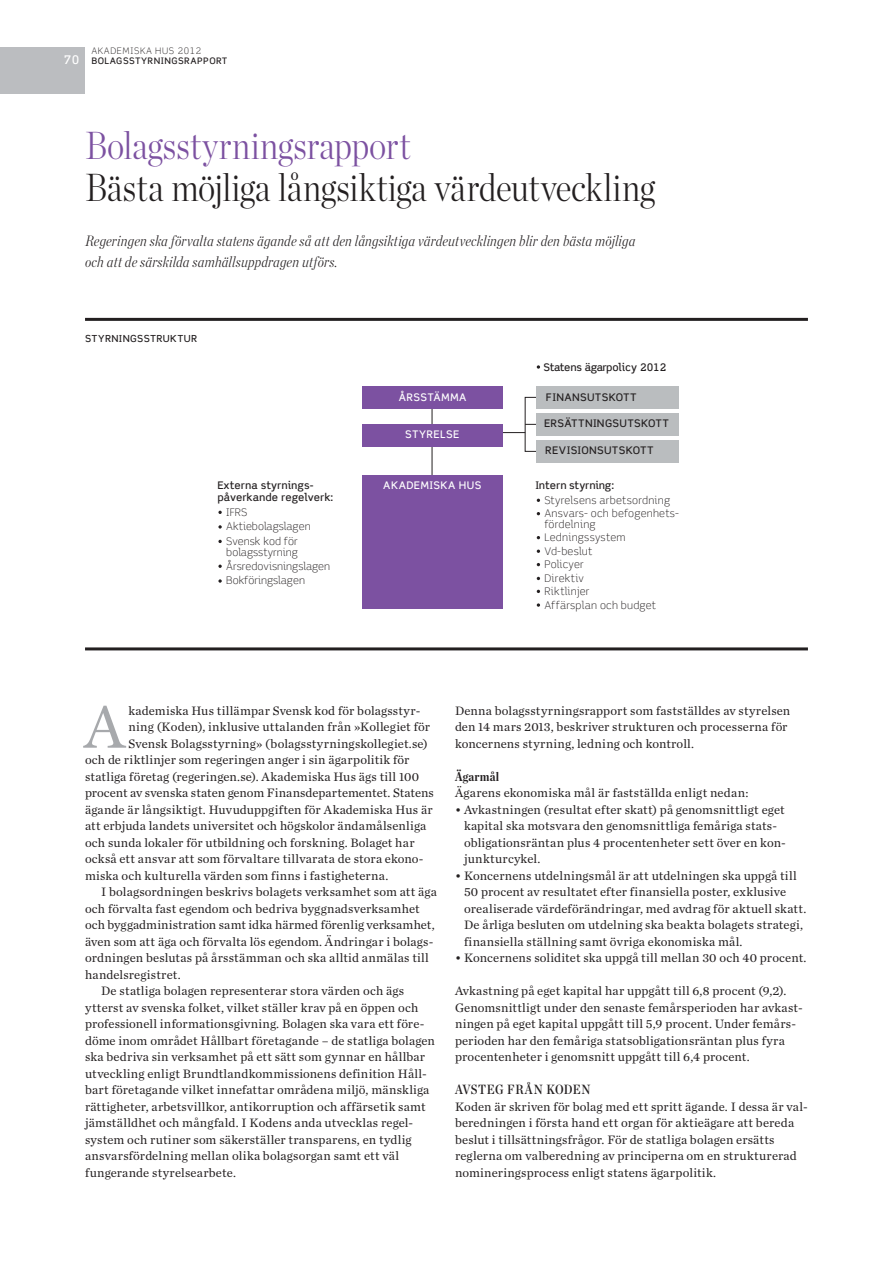
<style>
.page{position:relative;width:893px;height:1263px;background:#fff}
.page>*{position:absolute;margin:0;border:0;box-sizing:border-box;transform-origin:0 0}
.t1{font:62.85px "Chronicle Text G1";color:#a7a9ac}
.t2{font:300 39px "Chronicle Disp Cond";letter-spacing:-.01em;color:#231f20}
.t3{font:300 39px "Chronicle Disp Cond";color:#7c51a1}
.t4{font:italic 300 15px/21px "Chronicle Disp Cond";letter-spacing:.01em;color:#231f20}
.t5{font:13.5px "Chronicle Deck Cond Semi";letter-spacing:.035em;color:#231f20}
.t6{font:12.75px/16.5px "Chronicle Text G1";letter-spacing:.01em;color:#231f20}
.t7{font:700 12.75px "Chronicle Deck Cond";letter-spacing:.025em;color:#231f20}
.t8{font:10.5px/13.5px "Scene AH Light";letter-spacing:.01em;color:#231f20}
.t9{font:10.5px/12px "Scene AH Medium";color:#231f20}
.t10{font:10.5px "Scene AH Medium";letter-spacing:.03em;color:#fff}
.t11{font:10.5px "Scene AH Medium";letter-spacing:.03em;color:#231f20}
.t12{font:10.5px "Scene AH Medium";letter-spacing:-.03em;color:#231f20}
.t13{font:10.5px "Scene AH Medium";letter-spacing:.025em;color:#231f20}
.t14{font:9.75px "Scene AH Medium";letter-spacing:.03em;color:#231f20}
.t15{font:9px "Scene AH Medium";letter-spacing:.05em;color:#231f20}
.t16{font:9px "Scene AH Light";letter-spacing:.065em;color:#231f20}
.s1{font-size:12px;color:#fff}
</style>
<div class="page">
<svg style="left:503px;top:432px;width:22px;height:1px"></svg>
<hr style="left:432px;top:386px;width:1px;height:191px;background:#231f20">
<div style="left:362px;top:386px;width:141px;height:22px;background:#7c51a1"></div>
<div style="left:362px;top:424px;width:141px;height:22px;background:#7c51a1"></div>
<div style="left:362px;top:475px;width:141px;height:133px;background:#7c51a1"></div>
<div style="left:536px;top:386px;width:143px;height:23px;background:#babdbf"></div>
<div style="left:536px;top:413px;width:143px;height:23px;background:#babdbf"></div>
<div style="left:536px;top:440px;width:143px;height:23px;background:#babdbf"></div>
<svg style="left:537px;top:603px;width:3px;height:4px"></svg>
<svg style="left:218px;top:511px;width:4px;height:3px"></svg>
<svg style="left:218px;top:525px;width:4px;height:4px"></svg>
<svg style="left:218px;top:540px;width:4px;height:3px"></svg>
<svg style="left:218px;top:565px;width:4px;height:3px"></svg>
<svg style="left:218px;top:579px;width:4px;height:4px"></svg>
<svg style="left:537px;top:365px;width:3px;height:4px"></svg>
<hr style="left:85px;top:318px;width:723px;height:3px;background:#231f20">
<hr style="left:85px;top:647px;width:723px;height:3px;background:#231f20">
<div style="left:0;top:47px;width:85px;height:47px;background:#bbbdc0"></div>
<p class="t16" style="left:91px;top:47px;width:111px">AKADEMISKA HUS 2012</p>
<p class="t15" style="left:64px;top:58px;width:165px"><span class="s1">70</span> BOLAGSSTYRNINGSRAPPORT</p>
<h2 class="t3" style="left:85px;top:130px;width:327px">Bolagsstyrningsrapport</h2>
<h2 class="t2" style="left:85px;top:172px;width:572px">Bästa möjliga långsiktiga värdeutveckling</h2>
<p class="t4" style="left:85px;top:232px;width:552px">Regeringen ska förvalta statens ägande så att den långsiktiga värdeutvecklingen blir den bästa möjliga och att de särskilda samhällsuppdragen utförs.</p>
<p class="t14" style="left:85px;top:335px;width:114px">STYRNINGSSTRUKTUR</p>
<p class="t9" style="left:217px;top:481px;width:117px">Externa styrnings&shy;påverkande regelverk:</p>
<p class="t8" style="left:226px;top:507px;width:86px;line-height:14.2px">IFRS<br>Aktiebolagslagen<br>Svensk kod för</p>
<p class="t8" style="left:226px;top:546px;width:105px;line-height:14.2px">bolagsstyrning<br>Årsredovisningslagen<br>Bokföringslagen</p>
<p class="t10" style="left:399px;top:393px;width:69px">ÅRSSTÄMMA</p>
<p class="t10" style="left:405px;top:431px;width:56px">STYRELSE</p>
<p class="t10" style="left:383px;top:482px;width:100px">AKADEMISKA HUS</p>
<p class="t12" style="left:544px;top:363px;width:124px">Statens ägarpolicy 2012</p>
<p class="t11" style="left:546px;top:393px;width:92px">FINANSUTSKOTT</p>
<p class="t13" style="left:544px;top:420px;width:126px">ERSÄTTNINGSUTSKOTT</p>
<p class="t11" style="left:545px;top:447px;width:110px">REVISIONSUTSKOTT</p>
<p class="t9" style="left:535px;top:481px;width:80px">Intern styrning:</p>
<p class="t8" style="left:544px;top:494px;width:136px">Styrelsens arbetsordning<br>Ansvars- och befogenhets-</p>
<p class="t8" style="left:544px;top:518px;width:113px">fördelning<br>Ledningssystem<br>Vd-beslut<br>Policyer<br>Direktiv<br>Riktlinjer<br>Affärsplan och budget</p>
<h1 class="t1" style="left:84px;top:703px;width:43px">A</h1>
<p class="t6" style="left:129px;top:703px;width:293px">kademiska Hus tillämpar Svensk kod för bolagsstyr-</p>
<p class="t6" style="left:129px;top:720px;width:303px">ning (Koden), inklusive uttalanden från »Kollegiet för</p>
<p class="t6" style="left:129px;top:736px;width:301px">Svensk Bolagsstyrning» (bolagsstyrningskollegiet.se)</p>
<p class="t6" style="left:85px;top:753px;width:326px">och de riktlinjer som regeringen anger i sin ägarpolitik för</p>
<p class="t6" style="left:85px;top:769px;width:335px">statliga företag (regeringen.se). Akademiska Hus ägs till 100</p>
<p class="t6" style="left:85px;top:786px;width:350px">procent av svenska staten genom Finansdepartementet. Statens</p>
<p class="t6" style="left:85px;top:802px;width:349px">ägande är långsiktigt. Huvuduppgiften för Akademiska Hus är</p>
<p class="t6" style="left:85px;top:819px;width:343px">att erbjuda landets universitet och högskolor ändamåls enliga</p>
<p class="t6" style="left:85px;top:835px;width:331px">och sunda lokaler för utbildning och forskning. Bolaget har</p>
<p class="t6" style="left:85px;top:852px;width:340px">också ett ansvar att som förvaltare tillvarata de stora ekono-</p>
<p class="t6" style="left:85px;top:868px;width:305px">miska och kulturella värden som finns i fastigheterna.</p>
<p class="t6" style="left:101px;top:885px;width:337px">I bolagsordningen beskrivs bolagets verksamhet som att äga</p>
<p class="t6" style="left:85px;top:901px;width:336px">och förvalta fast egendom och bedriva byggnadsverksamhet</p>
<p class="t6" style="left:85px;top:918px;width:351px">och byggadministration samt idka härmed förenlig verksamhet,</p>
<p class="t6" style="left:85px;top:934px;width:350px">även som att äga och förvalta lös egendom. Ändringar i bolags-</p>
<p class="t6" style="left:85px;top:951px;width:345px">ordningen beslutas på årsstämman och ska alltid anmälas till</p>
<p class="t6" style="left:85px;top:967px;width:97px">handelsregistret.</p>
<p class="t6" style="left:101px;top:984px;width:304px">De statliga bolagen representerar stora värden och ägs</p>
<p class="t6" style="left:85px;top:1000px;width:335px">ytterst av svenska folket, vilket ställer krav på en öppen och</p>
<p class="t6" style="left:85px;top:1017px;width:341px">professionell informationsgivning. Bolagen ska vara ett före-</p>
<p class="t6" style="left:85px;top:1033px;width:351px">döme inom området Hållbart företagande – de statliga bolagen</p>
<p class="t6" style="left:85px;top:1050px;width:342px">ska bedriva sin verksamhet på ett sätt som gynnar en hållbar</p>
<p class="t6" style="left:85px;top:1066px;width:343px">utveckling enligt Brundtlandkommissionens definition Håll-</p>
<p class="t6" style="left:85px;top:1083px;width:346px">bart företagande vilket innefattar områdena miljö, mänskliga</p>
<p class="t6" style="left:85px;top:1099px;width:342px">rättigheter, arbetsvillkor, antikorruption och affärsetik samt</p>
<p class="t6" style="left:85px;top:1116px;width:330px">jämställdhet och mångfald. I Kodens anda utvecklas regel-</p>
<p class="t6" style="left:85px;top:1132px;width:328px">system och rutiner som säkerställer transparens, en tydlig</p>
<p class="t6" style="left:85px;top:1149px;width:316px">ansvarsfördelning mellan olika bolagsorgan samt ett väl</p>
<p class="t6" style="left:85px;top:1165px;width:153px">fungerande styrelsearbete.</p>
<p class="t6" style="left:455px;top:703px;width:337px">Denna bolagsstyrningsrapport som fastställdes av styrelsen den 14 mars 2013, beskriver strukturen och processerna för koncernens styrning, ledning och kontroll.</p>
<p class="t7" style="left:455px;top:771px;width:46px">Ägarmål</p>
<p class="t6" style="left:455px;top:786px;width:295px">Ägarens ekonomiska mål är fastställda enligt nedan:</p>
<p class="t6" style="left:464px;top:802px;width:323px;text-indent:-9px">• Avkastningen (resultat efter skatt) på genomsnittligt eget kapital ska motsvara den genomsnittliga femåriga stats&shy;obligationsräntan plus 4 procentenheter sett över en kon&shy;junkturcykel.</p>
<p class="t6" style="left:464px;top:868px;width:344px;text-indent:-9px">• Koncernens utdelningsmål är att utdelningen ska uppgå till 50 procent av resultatet efter finansiella poster, exklusive orealiserade värdeförändringar, med avdrag för aktuell skatt.<br>De årliga besluten om utdelning ska beakta bolagets strategi, finansiella ställning samt övriga ekonomiska mål.</p>
<p class="t6" style="left:455px;top:951px;width:353px">• Koncernens soliditet ska uppgå till mellan 30 och 40 procent.</p>
<p class="t6" style="left:455px;top:984px;width:349px">Avkastning på eget kapital har uppgått till 6,8 procent (9,2).<br>Genomsnittligt under den senaste femårsperioden har avkast&shy;ningen på eget kapital uppgått till 5,9 procent. Under femårs&shy;perioden har den femåriga statsobligationsräntan plus fyra procentenheter i genomsnitt uppgått till 6,4 procent.</p>
<p class="t5" style="left:455px;top:1084px;width:137px">AVSTEG FRÅN KODEN</p>
<p class="t6" style="left:455px;top:1099px;width:354px">Koden är skriven för bolag med ett spritt ägande. I dessa är val&shy;beredningen i första hand ett organ för aktieägare att bereda beslut i tillsättningsfrågor. För de statliga bolagen ersätts reglerna om valberedning av principerna om en strukturerad nomineringsprocess enligt statens ägarpolitik.</p>
</div>
